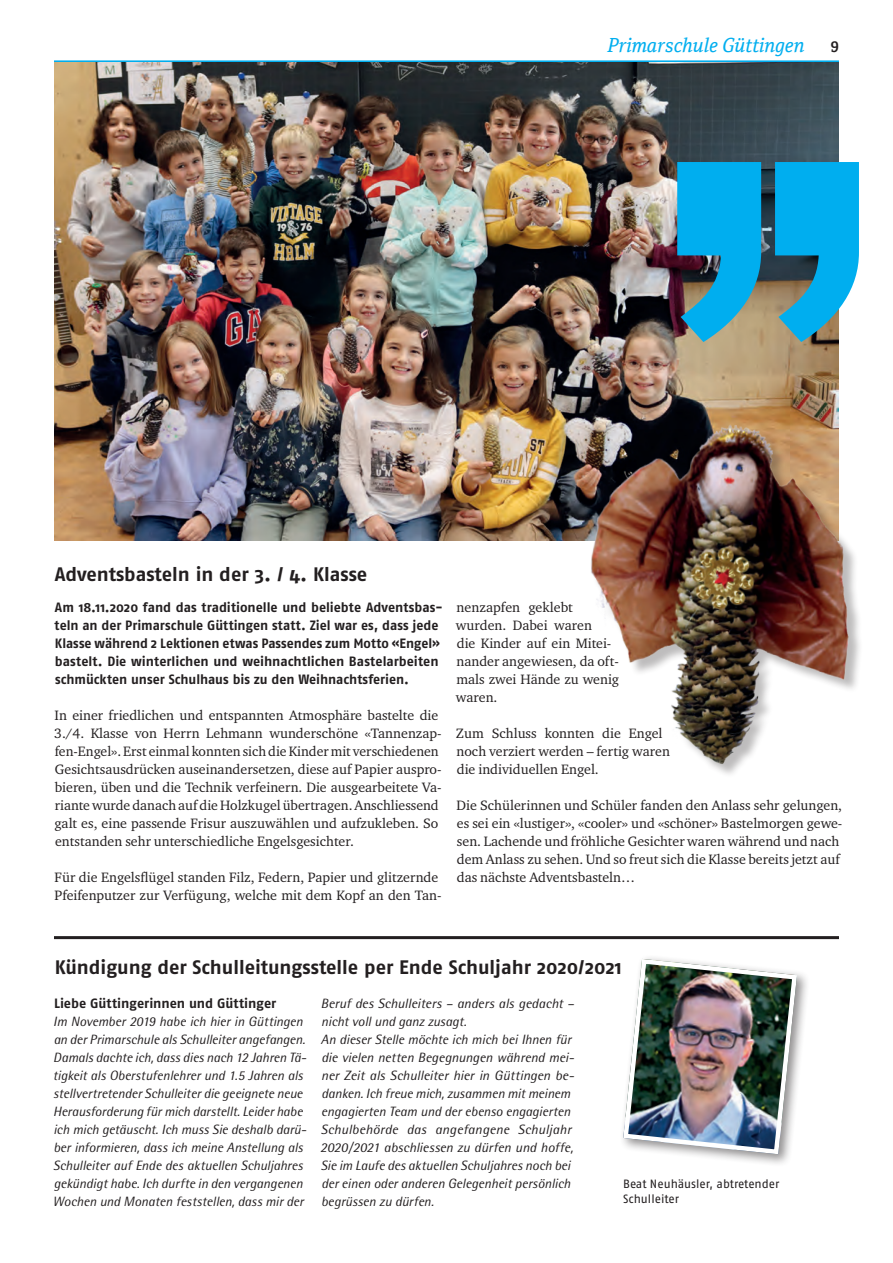
<style>
.page{position:relative;width:893px;height:1263px;background:#fff}
.page>*{position:absolute;margin:0;border:0;box-sizing:border-box;transform-origin:0 0}
.t1{font:700 19.5px "Fago OT";color:#231f20}
.t2{font:italic 19.5px "Cordale";color:#00aeef}
.t3{font:700 15px "Cordale";color:#231f20}
.t4{font:13.95px/18px "Charter ITC Pro";color:#231f20}
.t5{font:italic 13.5px/18px "AT Rotis Semi Sans";letter-spacing:-.005em;color:#231f20}
.t6{font:700 13.5px/18px "Fago OT";letter-spacing:-.005em;color:#231f20}
.t7{font:12px/14.4px "Fago OT";color:#231f20}
</style>
<div class="page">
<div style="left:618px;top:954px;width:192px;height:213px;background:#231f20;opacity:.5"></div>
<img style="left:621px;top:956px;width:178px;height:201px">
<hr style="left:54px;top:60px;width:785px;height:3px;background:#00aeef">
<img style="left:55px;top:62px;width:784px;height:478px">
<img style="left:556px;top:404px;width:304px;height:370px">
<hr style="left:54px;top:936px;width:785px;height:3px;background:#231f20">
<svg style="left:775px;top:162px;width:84px;height:180px;background:#25a4d1"></svg>
<svg style="left:677px;top:162px;width:84px;height:180px;background:#209ac7"></svg>
<h1 class="t2" style="left:607px;top:34px;width:199px">Primarschule Güttingen</h1>
<p class="t3" style="left:831px;top:38px;width:10px">9</p>
<h1 class="t1" style="left:55px;top:562px;width:314px">Adventsbasteln in der 3. / 4. Klasse</h1>
<p class="t6" style="left:55px;top:598px;width:390px">Am 18.11.2020 fand das traditionelle und beliebte Adventsbas&shy;teln an der Primarschule Güttingen statt. Ziel war es, dass jede Klasse während 2 Lektionen etwas Passendes zum Motto «Engel» bastelt. Die winterlichen und weihnachtlichen Bastelarbeiten schmückten unser Schulhaus bis zu den Weihnachtsferien.</p>
<p class="t4" style="left:54px;top:706px;width:389px">In einer friedlichen und entspannten Atmosphäre bastelte die 3./4. Klasse von Herrn Lehmann wunderschöne «Tannenzap&shy;fen-Engel». Erst einmal konnten sich die Kinder mit verschiedenen Gesichtsausdrücken auseinandersetzen, diese auf Papier auspro&shy;bieren, üben und die Technik verfeinern. Die ausgearbeitete Va&shy;riante wurde danach auf die Holzkugel übertragen. Anschliessend galt es, eine passende Frisur auszuwählen und aufzukleben. So entstanden sehr unterschiedliche Engelsgesichter.</p>
<p class="t4" style="left:55px;top:868px;width:388px">Für die Engelsflügel standen Filz, Federn, Papier und glitzernde<br>Pfeifenputzer zur Verfügung, welche mit dem Kopf an den Tan-</p>
<p class="t4" style="left:456px;top:598px;width:165px">nenzapfen geklebt wurden. Dabei waren<br>die Kinder auf ein Mitei&shy;nander angewiesen, da oft&shy;mals zwei Hände zu wenig waren.</p>
<p class="t4" style="left:456px;top:724px;width:215px">Zum Schluss konnten die Engel noch verziert werden – fertig waren die individuellen Engel.</p>
<p class="t4" style="left:456px;top:796px;width:387px">Die Schülerinnen und Schüler fanden den Anlass sehr gelungen, es sei ein «lustiger», «cooler» und «schöner» Bastelmorgen gewe&shy;sen. Lachende und fröhliche Gesichter waren während und nach dem Anlass zu sehen. Und so freut sich die Klasse bereits jetzt auf das nächste Adventsbasteln…</p>
<h1 class="t1" style="left:55px;top:955px;width:568px">Kündigung der Schulleitungsstelle per Ende Schuljahr 2020/2021</h1>
<p class="t6" style="left:54px;top:994px;width:224px">Liebe Güttingerinnen und Güttinger</p>
<p class="t5" style="left:53px;top:1012px;width:255px">Im November 2019 habe ich hier in Güttingen an der Primarschule als Schulleiter angefangen.<br>Damals dachte ich, dass dies nach 12 Jahren Tä&shy;tigkeit als Oberstufenlehrer und 1.5 Jahren als stellvertretender Schulleiter die geeignete neue Herausforderung für mich darstellt. Leider habe ich mich getäuscht. Ich muss Sie deshalb darü&shy;ber informieren, dass ich meine Anstellung als Schulleiter auf Ende des aktuellen Schuljahres gekündigt habe. Ich durfte in den vergangenen Wochen und Monaten feststellen, dass mir der</p>
<p class="t5" style="left:320px;top:994px;width:255px">Beruf des Schulleiters – anders als gedacht – nicht voll und ganz zusagt.<br>An dieser Stelle möchte ich mich bei Ihnen für die vielen netten Begegnungen während mei&shy;ner Zeit als Schulleiter hier in Güttingen be&shy;danken. Ich freue mich, zusammen mit meinem engagierten Team und der ebenso engagierten Schulbehörde das angefangene Schuljahr 2020/2021 abschliessen zu dürfen und hoffe, Sie im Laufe des aktuellen Schuljahres noch bei der einen oder anderen Gelegenheit persönlich begrüssen zu dürfen.</p>
<p class="t7" style="left:623px;top:1177px;width:158px">Beat Neuhäusler, abtretender<br>Schulleiter</p>
</div>
